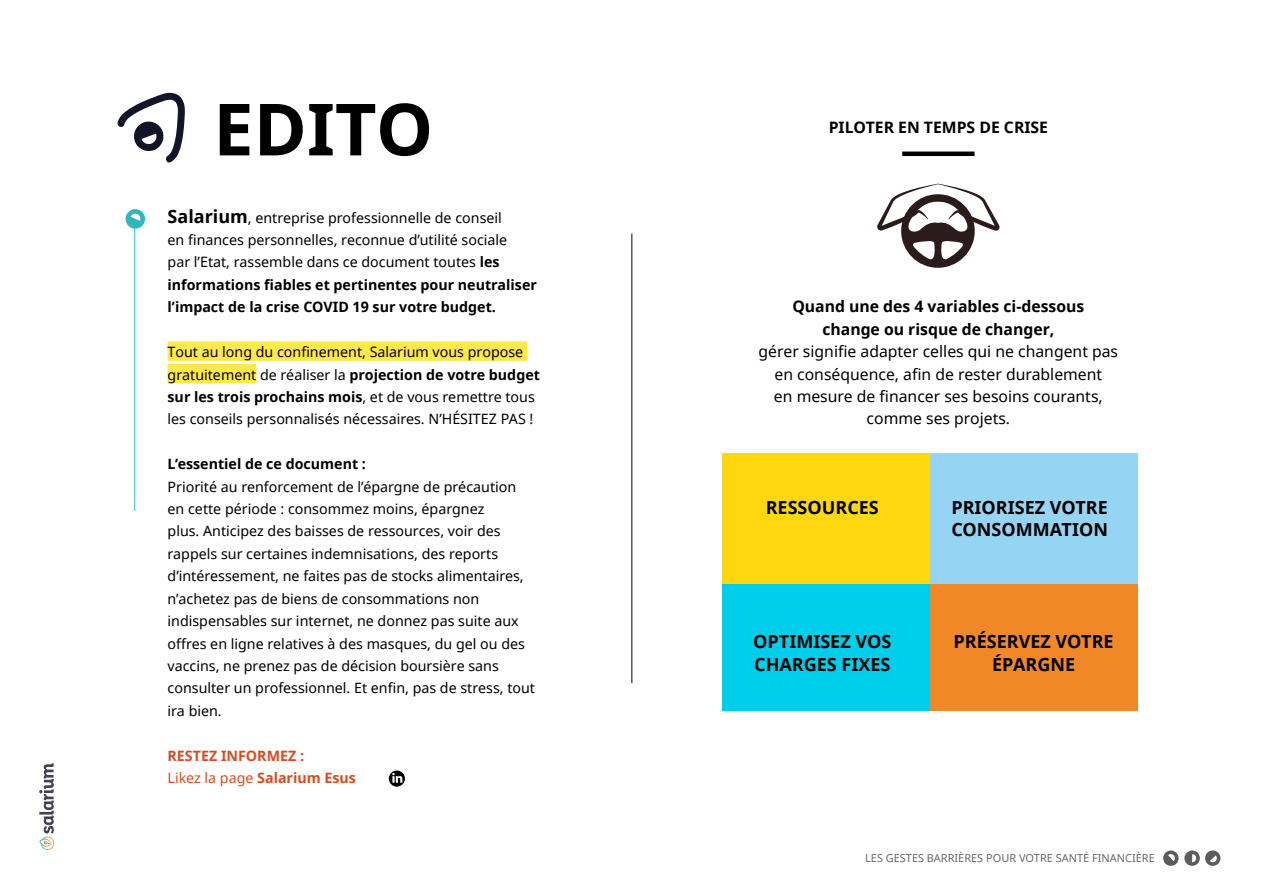
<style>
.page{position:relative;width:1263px;height:893px;background:#fff}
.page>*{position:absolute;margin:0;border:0;box-sizing:border-box;transform-origin:0 0}
.t1{font:700 72px "Noto Sans";color:#000}
.t2{font:700 18px/22.4px "Noto Sans";color:#000}
.t3{font:15.75px/22.4px "Noto Sans";color:#000;text-align:center}
.t4{font:700 15.75px/22.4px "Noto Sans";color:#000;text-align:center}
.t5{font:14.25px/22.4px "Noto Sans";color:#000}
.t6{font:700 14.25px/22.4px "Noto Sans";color:#d44d21}
.t7{font:700 14.25px "Noto Sans";color:#000}
.t8{font:10.95px "Noto Sans";color:#686868}
.s1{font-weight:700;font-size:18px}
.s2{font-weight:700}
.s3{font-weight:400}
</style>
<div class="page">
<div style="left:168px;top:341px;width:359px;height:20px;background:#ffe84b"></div>
<div style="left:168px;top:364px;width:88px;height:19px;background:#ffe84b"></div>
<svg style="left:125px;top:209px;width:20px;height:20px"></svg>
<hr style="left:134px;top:225px;width:1px;height:286px;background:#30b7be">
<svg style="left:117px;top:92px;width:68px;height:71px"></svg>
<svg style="left:877px;top:184px;width:123px;height:84px"></svg>
<hr style="left:902px;top:152px;width:72px;height:4px;background:#000">
<div style="left:723px;top:581px;width:207px;height:130px;background:#00cdea"></div>
<div style="left:723px;top:453px;width:207px;height:130px;background:#ffd711"></div>
<div style="left:930px;top:581px;width:207px;height:130px;background:#f18828"></div>
<div style="left:930px;top:453px;width:207px;height:130px;background:#96d4f3"></div>
<hr style="left:631px;top:234px;width:1px;height:449px;background:#000">
<svg style="left:1163px;top:850px;width:15px;height:16px"></svg>
<svg style="left:1184px;top:850px;width:36px;height:16px"></svg>
<svg style="left:39px;top:763px;width:15px;height:87px"></svg>
<svg style="left:389px;top:770px;width:16px;height:17px"></svg>
<h1 class="t1" style="left:213px;top:78px;width:221px">EDITO</h1>
<p class="t5" style="left:168px;top:206px;width:371px"><span class="s1">Salarium</span>, entreprise professionnelle de conseil<br>en finances personnelles, reconnue d’utilité sociale<br>par l’Etat, rassemble dans ce document toutes <span class="s2">les informations fiables et pertinentes pour neutraliser l’impact de la crise COVID 19 sur votre budget.</span></p>
<p class="t5" style="left:168px;top:340px;width:374px">Tout au long du confinement, Salarium vous propose gratuitement de réaliser la <span class="s2">projection de votre budget sur les trois prochains mois</span>, et de vous remettre tous les conseils personnalisés nécessaires. N’HÉSITEZ PAS !</p>
<p class="t7" style="left:168px;top:454px;width:200px">L’essentiel de ce document :</p>
<p class="t5" style="left:168px;top:475px;width:369px">Priorité au renforcement de l’épargne de précaution en cette période : consommez moins, épargnez<br>plus. Anticipez des baisses de ressources, voir des rappels sur certaines indemnisations, des reports d’intéressement, ne faites pas de stocks alimentaires, n’achetez pas de biens de consommations non indispensables sur internet, ne donnez pas suite aux offres en ligne relatives à des masques, du gel ou des vaccins, ne prenez pas de décision boursière sans consulter un professionnel. Et enfin, pas de stress, tout ira bien.</p>
<p class="t6" style="left:168px;top:744px;width:190px">RESTEZ INFORMEZ :<br><span class="s3">Likez la page</span> Salarium Esus</p>
<p class="t4" style="left:829px;top:116px;width:221px">PILOTER EN TEMPS DE CRISE</p>
<p class="t4" style="left:792px;top:295px;width:293px">Quand une des 4 variables ci-dessous change ou risque de changer,</p>
<p class="t3" style="left:758px;top:340px;width:361px">gérer signifie adapter celles qui ne changent pas en conséquence, afin de rester durablement<br>en mesure de financer ses besoins courants, comme ses projets.</p>
<p class="t2" style="left:766px;top:496px;width:115px">RESSOURCES</p>
<p class="t2" style="left:951px;top:496px;width:158px">PRIORISEZ VOTRE<br>CONSOMMATION</p>
<p class="t2" style="left:753px;top:630px;width:139px">OPTIMISEZ VOS<br>CHARGES FIXES</p>
<p class="t2" style="left:953px;top:630px;width:162px;text-align:center">PRÉSERVEZ VOTRE<br>ÉPARGNE</p>
<p class="t8" style="left:865px;top:851px;width:291px">LES GESTES BARRIÈRES POUR VOTRE SANTÉ FINANCIÈRE</p>
</div>
